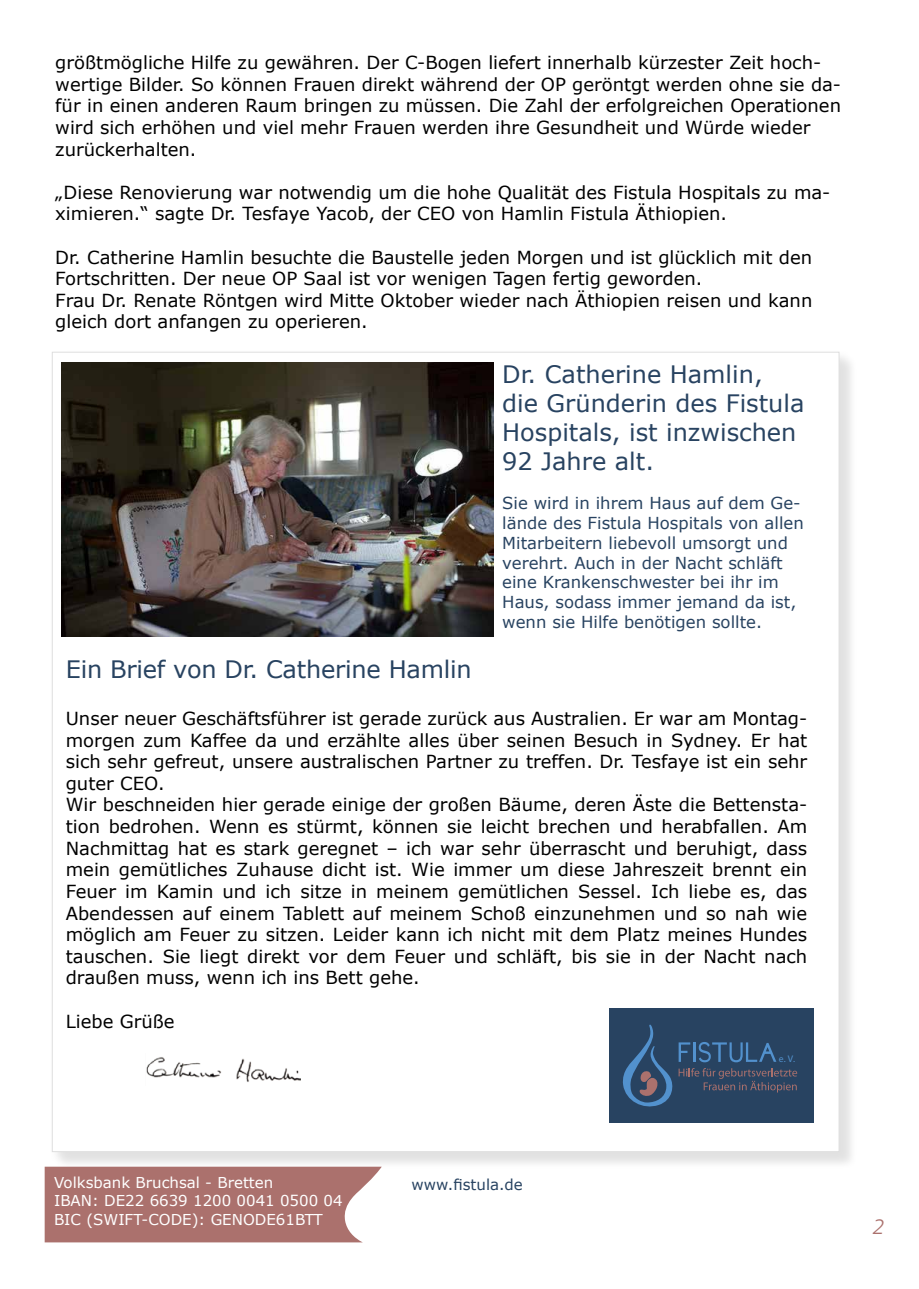
<style>
.page{position:relative;width:919px;height:1289px;background:#fff}
.page>*{position:absolute;margin:0;border:0;box-sizing:border-box;transform-origin:0 0}
.t1{font:24px/28.8px "Verdana";color:#284361}
.t2{font:italic 21px "Frucht";color:#ab716d}
.t3{font:18px/21.6px "Verdana";color:#000}
.t4{font:16.5px/19.8px "Verdana";color:#284361}
.t5{font:15px/18px "Verdana";color:#fff}
.t6{font:15px "Verdana";color:#284361}
.t7{font:9.6px "Myriad Pro";color:#5291cd}
</style>
<div class="page">
<div style="left:54px;top:354px;width:803px;height:816px;background:#000;opacity:.75"></div>
<div style="left:52px;top:352px;width:787px;height:799px;background:#fff"></div>
<img style="left:61px;top:362px;width:432px;height:275px">
<img style="left:146px;top:1057px;width:154px;height:25px">
<div style="left:609px;top:1008px;width:204px;height:115px;background:#284361"></div>
<svg style="left:622px;top:1024px;width:175px;height:83px"></svg>
<svg style="left:45px;top:1166px;width:337px;height:76px;background:#b17c79"></svg>
<p class="t3" style="left:55px;top:52px;width:787px">größtmögliche Hilfe zu gewähren. Der C-Bogen liefert innerhalb kürzester Zeit hoch&shy;wertige Bilder. So können Frauen direkt während der OP geröntgt werden ohne sie da&shy;für in einen anderen Raum bringen zu müssen. Die Zahl der erfolgreichen Operationen wird sich erhöhen und viel mehr Frauen werden ihre Gesundheit und Würde wieder zurückerhalten.</p>
<p class="t3" style="left:55px;top:182px;width:776px">„Diese Renovierung war notwendig um die hohe Qualität des Fistula Hospitals zu ma&shy;ximieren.“ sagte Dr. Tesfaye Yacob, der CEO von Hamlin Fistula Äthiopien.</p>
<p class="t3" style="left:55px;top:246px;width:758px">Dr. Catherine Hamlin besuchte die Baustelle jeden Morgen und ist glücklich mit den Fortschritten. Der neue OP Saal ist vor wenigen Tagen fertig geworden.<br>Frau Dr. Renate Röntgen wird Mitte Oktober wieder nach Äthiopien reisen und kann gleich dort anfangen zu operieren.</p>
<h1 class="t1" style="left:502px;top:360px;width:303px">Dr. Catherine Hamlin, die Gründerin des Fistula<br>Hospitals, ist inzwischen<br>92 Jahre alt.</h1>
<p class="t4" style="left:502px;top:493px;width:303px">Sie wird in ihrem Haus auf dem Ge&shy;lände des Fistula Hospitals von allen Mitarbeitern liebevoll umsorgt und verehrt. Auch in der Nacht schläft eine Krankenschwester bei ihr im Haus, sodass immer jemand da ist, wenn sie Hilfe benötigen sollte.</p>
<h1 class="t1" style="left:66px;top:655px;width:407px">Ein Brief von Dr. Catherine Hamlin</h1>
<p class="t3" style="left:66px;top:708px;width:743px">Unser neuer Geschäftsführer ist gerade zurück aus Australien. Er war am Montag&shy;morgen zum Kaffee da und erzählte alles über seinen Besuch in Sydney. Er hat sich sehr gefreut, unsere australischen Partner zu treffen. Dr. Tesfaye ist ein sehr guter CEO.<br>Wir beschneiden hier gerade einige der großen Bäume, deren Äste die Bettensta&shy;tion bedrohen. Wenn es stürmt, können sie leicht brechen und herabfallen. Am Nachmittag hat es stark geregnet – ich war sehr überrascht und beruhigt, dass mein gemütliches Zuhause dicht ist. Wie immer um diese Jahreszeit brennt ein Feuer im Kamin und ich sitze in meinem gemütlichen Sessel. Ich liebe es, das Abendessen auf einem Tablett auf meinem Schoß einzunehmen und so nah wie möglich am Feuer zu sitzen. Leider kann ich nicht mit dem Platz meines Hundes tauschen. Sie liegt direkt vor dem Feuer und schläft, bis sie in der Nacht nach draußen muss, wenn ich ins Bett gehe.</p>
<p class="t3" style="left:66px;top:1010px;width:110px">Liebe Grüße</p>
<p class="t7" style="left:779px;top:1052px;width:18px">e. V.</p>
<p class="t5" style="left:54px;top:1174px;width:290px">Volksbank Bruchsal - Bretten<br>IBAN: DE22 6639 1200 0041 0500 04<br>BIC (SWIFT-CODE): GENODE61BTT</p>
<p class="t6" style="left:411px;top:1174px;width:113px">www.fistula.de</p>
<p class="t2" style="left:873px;top:1214px;width:13px">2</p>
</div>
